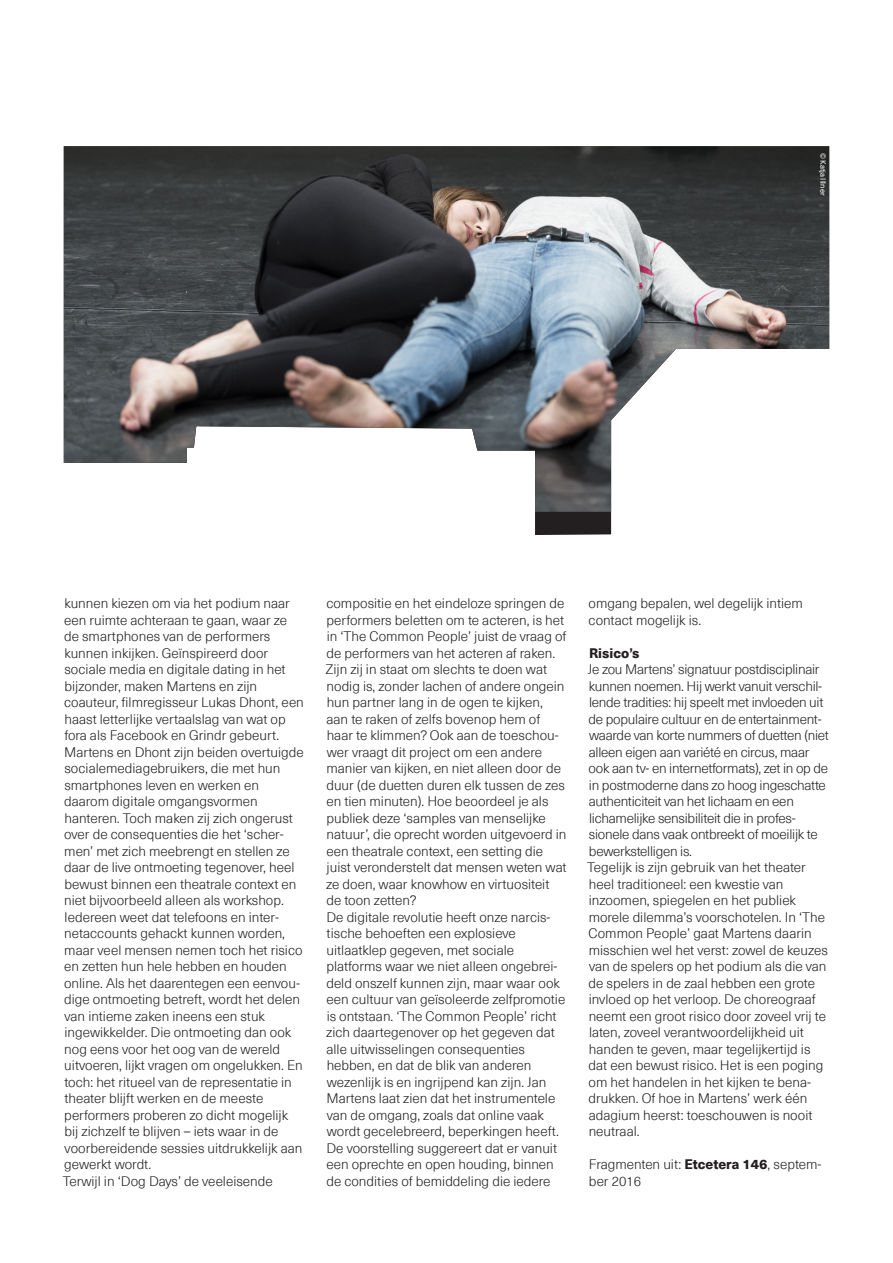
<style>
.page{position:relative;width:893px;height:1263px;background:#fff}
.page>*{position:absolute;margin:0;border:0;box-sizing:border-box;transform-origin:0 0}
.t1{font:300 13.5px/16.5px "Neue Haas Unica Pro";color:#231f20}
.t2{font:300 13.5px/16.5px "Neue Haas Unica Pro";letter-spacing:-.02em;color:#231f20}
.t3{font:800 13.5px "Neue Haas Unica Pro";color:#231f20}
.bron{font:7.5px "Neue Haas Unica Pro";letter-spacing:.005em;color:#fff}
.s1{font-weight:800}
</style>
<div class="page">
<div style="left:535px;top:512px;width:77px;height:23px;background:#231f20"></div>
<img style="left:64px;top:146px;width:765px;height:366px">
<p class="bron" style="left:828px;top:153px;width:44px;rotate:90deg">© Katja Illner</p>
<p class="t1" style="left:64px;top:596px;width:241px">kunnen kiezen om via het podium naar een ruimte achteraan te gaan, waar ze de smartphones van de performers kunnen inkijken. Geïnspireerd door sociale media en digitale dating in het bijzonder, maken Martens en zijn coauteur, filmregisseur Lukas Dhont, een haast letterlijke vertaalslag van wat op fora als Facebook en Grindr gebeurt.<br>Martens en Dhont zijn beiden overtuigde socialemediagebruikers, die met hun smartphones leven en werken en daarom digitale omgangsvormen hanteren. Toch maken zij zich ongerust over de consequenties die het ‘scher&shy;men’ met zich meebrengt en stellen ze daar de live ontmoeting tegenover, heel bewust binnen een theatrale context en niet bijvoorbeeld alleen als workshop.</p>
<p class="t1" style="left:64px;top:909px;width:240px">Iedereen weet dat telefoons en inter&shy;netaccounts gehackt kunnen worden, maar veel mensen nemen toch het risico en zetten hun hele hebben en houden online. Als het daarentegen een eenvou&shy;dige ontmoeting betreft, wordt het delen van intieme zaken ineens een stuk ingewikkelder. Die ontmoeting dan ook nog eens voor het oog van de wereld uitvoeren, lijkt vragen om ongelukken. En toch: het ritueel van de representatie in theater blijft werken en de meeste performers proberen zo dicht mogelijk bij zichzelf te blijven – iets waar in de voorbereidende sessies uitdrukkelijk aan gewerkt wordt.</p>
<p class="t1" style="left:63px;top:1173px;width:211px">Terwijl in ‘Dog Days’ de veeleisende</p>
<p class="t1" style="left:326px;top:596px;width:242px">compositie en het eindeloze springen de performers beletten om te acteren, is het in ‘The Common People’ juist de vraag of de performers van het acteren af raken.<br>Zijn zij in staat om slechts te doen wat nodig is, zonder lachen of andere ongein hun partner lang in de ogen te kijken, aan te raken of zelfs bovenop hem of haar te klimmen? Ook aan de toeschou&shy;wer vraagt dit project om een andere manier van kijken, en niet alleen door de duur (de duetten duren elk tussen de zes en tien minuten). Hoe beoordeel je als publiek deze ‘samples van menselijke natuur’, die oprecht worden uitgevoerd in een theatrale context, een setting die juist veronderstelt dat mensen weten wat ze doen, waar knowhow en virtuositeit de toon zetten?</p>
<p class="t1" style="left:326px;top:909px;width:241px">De digitale revolutie heeft onze narcis&shy;tische behoeften een explosieve uitlaatklep gegeven, met sociale platforms waar we niet alleen ongebrei&shy;deld onszelf kunnen zijn, maar waar ook een cultuur van geïsoleerde zelfpromotie is ontstaan. ‘The Common People’ richt zich daartegenover op het gegeven dat alle uitwisselingen consequenties hebben, en dat de blik van anderen wezenlijk is en ingrijpend kan zijn. Jan Martens laat zien dat het instrumentele van de omgang, zoals dat online vaak wordt gecelebreerd, beperkingen heeft.<br>De voorstelling suggereert dat er vanuit een oprechte en open houding, binnen de condities of bemiddeling die iedere</p>
<p class="t1" style="left:589px;top:596px;width:216px">omgang bepalen, wel degelijk intiem contact mogelijk is.</p>
<p class="t3" style="left:589px;top:645px;width:52px">Risico’s</p>
<p class="t2" style="left:588px;top:662px;width:242px">Je zou Martens’ signatuur postdisciplinair kunnen noemen. Hij werkt vanuit verschil&shy;lende tradities: hij speelt met invloeden uit de populaire cultuur en de entertainment&shy;waarde van korte nummers of duetten (niet alleen eigen aan variété en circus, maar ook aan tv- en internetformats), zet in op de in postmoderne dans zo hoog ingeschatte authenticiteit van het lichaam en een lichamelijke sensibiliteit die in profes&shy;sionele dans vaak ontbreekt of moeilijk te bewerkstelligen is.</p>
<p class="t1" style="left:587px;top:860px;width:220px">Tegelijk is zijn gebruik van het theater</p>
<p class="t1" style="left:589px;top:876px;width:241px">heel traditioneel: een kwestie van inzoomen, spiegelen en het publiek morele dilemma’s voorschotelen. In ‘The Common People’ gaat Martens daarin misschien wel het verst: zowel de keuzes van de spelers op het podium als die van de spelers in de zaal hebben een grote invloed op het verloop. De choreograaf neemt een groot risico door zoveel vrij te laten, zoveel verantwoordelijkheid uit handen te geven, maar tegelijkertijd is dat een bewust risico. Het is een poging om het handelen in het kijken te bena&shy;drukken. Of hoe in Martens’ werk één adagium heerst: toeschouwen is nooit neutraal.</p>
<p class="t1" style="left:589px;top:1157px;width:234px">Fragmenten uit: <span class="s1">Etcetera 146</span>, septem&shy;ber 2016</p>
</div>
